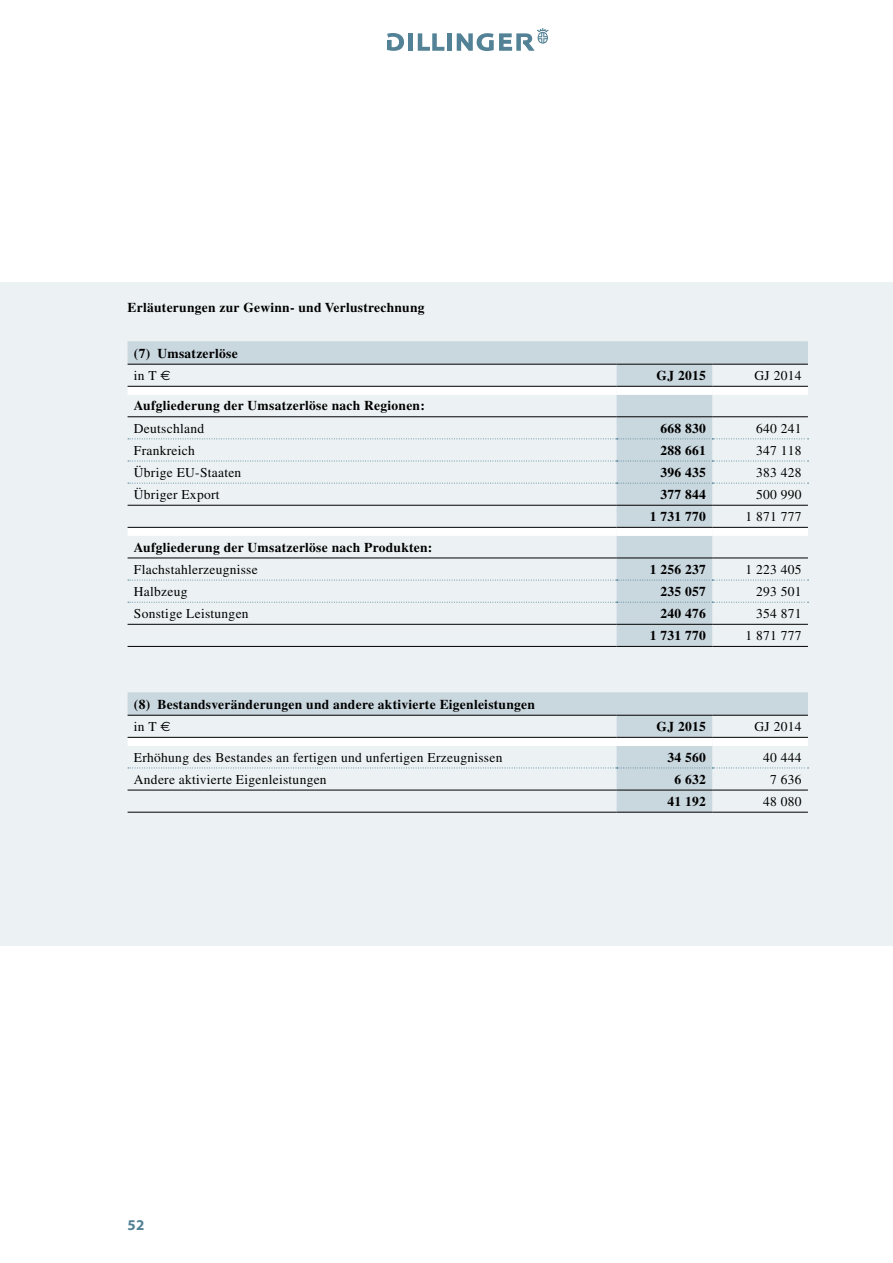
<style>
.page{position:relative;width:893px;height:1263px;background:#fff}
.page>*{position:absolute;margin:0;border:0;box-sizing:border-box;transform-origin:0 0}
.t1{font:700 15px "Myriad Pro";color:#538296}
.t2{font:700 13.5px/22px "Times LT Std";letter-spacing:.02em;color:#000}
.t3{font:13.5px "Times LT Std";letter-spacing:.02em;color:#000}
.s1{font-weight:400}
.s2{font-family:"Euro Sans";font-weight:400}
</style>
<div class="page">
<div style="left:0;top:283px;width:893px;height:663px;background:#ecf2f4"></div>
<hr style="left:408px;top:33px;width:4px;height:18px;background:#538296">
<svg style="left:418px;top:33px;width:26px;height:18px"></svg>
<hr style="left:447px;top:33px;width:4px;height:18px;background:#538296">
<svg style="left:387px;top:33px;width:17px;height:18px"></svg>
<svg style="left:457px;top:28px;width:92px;height:23px"></svg>
<svg style="left:128px;top:341px;width:680px;height:305px"></svg>
<hr style="left:128px;top:624px;width:489px;height:1px;background:#000">
<hr style="left:617px;top:624px;width:95px;height:1px;background:#000">
<hr style="left:712px;top:624px;width:96px;height:1px;background:#000">
<hr style="left:128px;top:646px;width:489px;height:1px;background:#000">
<hr style="left:617px;top:646px;width:95px;height:1px;background:#000">
<hr style="left:712px;top:646px;width:96px;height:1px;background:#000">
<svg style="left:128px;top:386px;width:680px;height:150px"></svg>
<svg style="left:128px;top:580px;width:680px;height:1px"></svg>
<svg style="left:128px;top:602px;width:680px;height:1px"></svg>
<hr style="left:128px;top:527px;width:489px;height:1px;background:#000">
<hr style="left:617px;top:527px;width:95px;height:1px;background:#000">
<hr style="left:712px;top:527px;width:96px;height:1px;background:#000">
<hr style="left:128px;top:505px;width:489px;height:1px;background:#000">
<hr style="left:617px;top:505px;width:95px;height:1px;background:#000">
<hr style="left:712px;top:505px;width:96px;height:1px;background:#000">
<hr style="left:128px;top:416px;width:489px;height:1px;background:#000">
<hr style="left:617px;top:416px;width:95px;height:1px;background:#000">
<hr style="left:712px;top:416px;width:96px;height:1px;background:#000">
<hr style="left:128px;top:558px;width:489px;height:1px;background:#000">
<hr style="left:617px;top:558px;width:95px;height:1px;background:#000">
<hr style="left:712px;top:558px;width:96px;height:1px;background:#000">
<hr style="left:128px;top:364px;width:489px;height:1px;background:#000">
<hr style="left:617px;top:364px;width:95px;height:1px;background:#000">
<hr style="left:712px;top:364px;width:96px;height:1px;background:#000">
<svg style="left:128px;top:692px;width:680px;height:120px"></svg>
<div style="left:128px;top:738px;width:680px;height:8px;background:#fff"></div>
<div style="left:617px;top:737px;width:95px;height:9px;background:#fff"></div>
<hr style="left:128px;top:737px;width:489px;height:1px;background:#000">
<hr style="left:617px;top:737px;width:95px;height:1px;background:#000">
<hr style="left:712px;top:737px;width:96px;height:1px;background:#000">
<svg style="left:128px;top:767px;width:680px;height:1px"></svg>
<hr style="left:128px;top:812px;width:489px;height:1px;background:#000">
<hr style="left:617px;top:812px;width:95px;height:1px;background:#000">
<hr style="left:712px;top:812px;width:96px;height:1px;background:#000">
<hr style="left:128px;top:790px;width:489px;height:1px;background:#000">
<hr style="left:617px;top:790px;width:95px;height:1px;background:#000">
<hr style="left:712px;top:790px;width:96px;height:1px;background:#000">
<hr style="left:128px;top:715px;width:489px;height:1px;background:#000">
<hr style="left:617px;top:715px;width:95px;height:1px;background:#000">
<hr style="left:712px;top:715px;width:96px;height:1px;background:#000">
<p class="t2" style="left:128px;top:296px;width:298px">Erläuterungen zur Gewinn- und Verlustrechnung</p>
<p class="t2" style="left:134px;top:342px;width:105px">(7) Umsatzerlöse <span class="s1">in T</span> <span class="s2">E</span></p>
<p class="t2" style="left:657px;top:364px;width:51px">GJ 2015</p>
<p class="t3" style="left:755px;top:368px;width:48px">GJ 2014</p>
<p class="t2" style="left:134px;top:394px;width:292px">Aufgliederung der Umsatzerlöse nach Regionen:</p>
<p class="t3" style="left:134px;top:420px;width:72px">Deutschland</p>
<p class="t2" style="left:660px;top:417px;width:47px">668 830</p>
<p class="t3" style="left:756px;top:420px;width:47px">640 241</p>
<p class="t3" style="left:134px;top:442px;width:62px">Frankreich</p>
<p class="t2" style="left:660px;top:439px;width:47px">288 661</p>
<p class="t3" style="left:756px;top:442px;width:47px">347 118</p>
<p class="t3" style="left:134px;top:465px;width:109px">Übrige EU-Staaten</p>
<p class="t2" style="left:660px;top:461px;width:47px">396 435</p>
<p class="t3" style="left:756px;top:465px;width:47px">383 428</p>
<p class="t3" style="left:134px;top:487px;width:87px">Übriger Export</p>
<p class="t2" style="left:660px;top:483px;width:47px">377 844</p>
<p class="t3" style="left:756px;top:487px;width:47px">500 990</p>
<p class="t2" style="left:650px;top:505px;width:58px">1 731 770</p>
<p class="t3" style="left:745px;top:509px;width:58px">1 871 777</p>
<p class="t2" style="left:134px;top:536px;width:300px">Aufgliederung der Umsatzerlöse nach Produkten:</p>
<p class="t3" style="left:134px;top:562px;width:125px">Flachstahlerzeugnisse</p>
<p class="t2" style="left:650px;top:558px;width:58px">1 256 237</p>
<p class="t3" style="left:745px;top:562px;width:58px">1 223 405</p>
<p class="t3" style="left:134px;top:584px;width:55px">Halbzeug</p>
<p class="t2" style="left:660px;top:580px;width:47px">235 057</p>
<p class="t3" style="left:756px;top:584px;width:47px">293 501</p>
<p class="t3" style="left:134px;top:606px;width:116px">Sonstige Leistungen</p>
<p class="t2" style="left:660px;top:602px;width:47px">240 476</p>
<p class="t3" style="left:756px;top:606px;width:47px">354 871</p>
<p class="t2" style="left:650px;top:624px;width:58px">1 731 770</p>
<p class="t3" style="left:745px;top:628px;width:58px">1 871 777</p>
<p class="t2" style="left:134px;top:693px;width:402px">(8) Bestandsveränderungen und andere aktivierte Eigenleistungen <span class="s1">in T</span> <span class="s2">E</span></p>
<p class="t2" style="left:657px;top:715px;width:51px">GJ 2015</p>
<p class="t3" style="left:755px;top:719px;width:48px">GJ 2014</p>
<p class="t3" style="left:134px;top:749px;width:370px">Erhöhung des Bestandes an fertigen und unfertigen Erzeugnissen</p>
<p class="t2" style="left:667px;top:746px;width:40px">34 560</p>
<p class="t3" style="left:763px;top:749px;width:40px">40 444</p>
<p class="t3" style="left:134px;top:771px;width:194px">Andere aktivierte Eigenleistungen</p>
<p class="t2" style="left:674px;top:768px;width:33px">6 632</p>
<p class="t3" style="left:770px;top:771px;width:33px">7 636</p>
<p class="t2" style="left:667px;top:790px;width:40px">41 192</p>
<p class="t3" style="left:763px;top:794px;width:40px">48 080</p>
<p class="t1" style="left:128px;top:1215px;width:18px">52</p>
</div>
